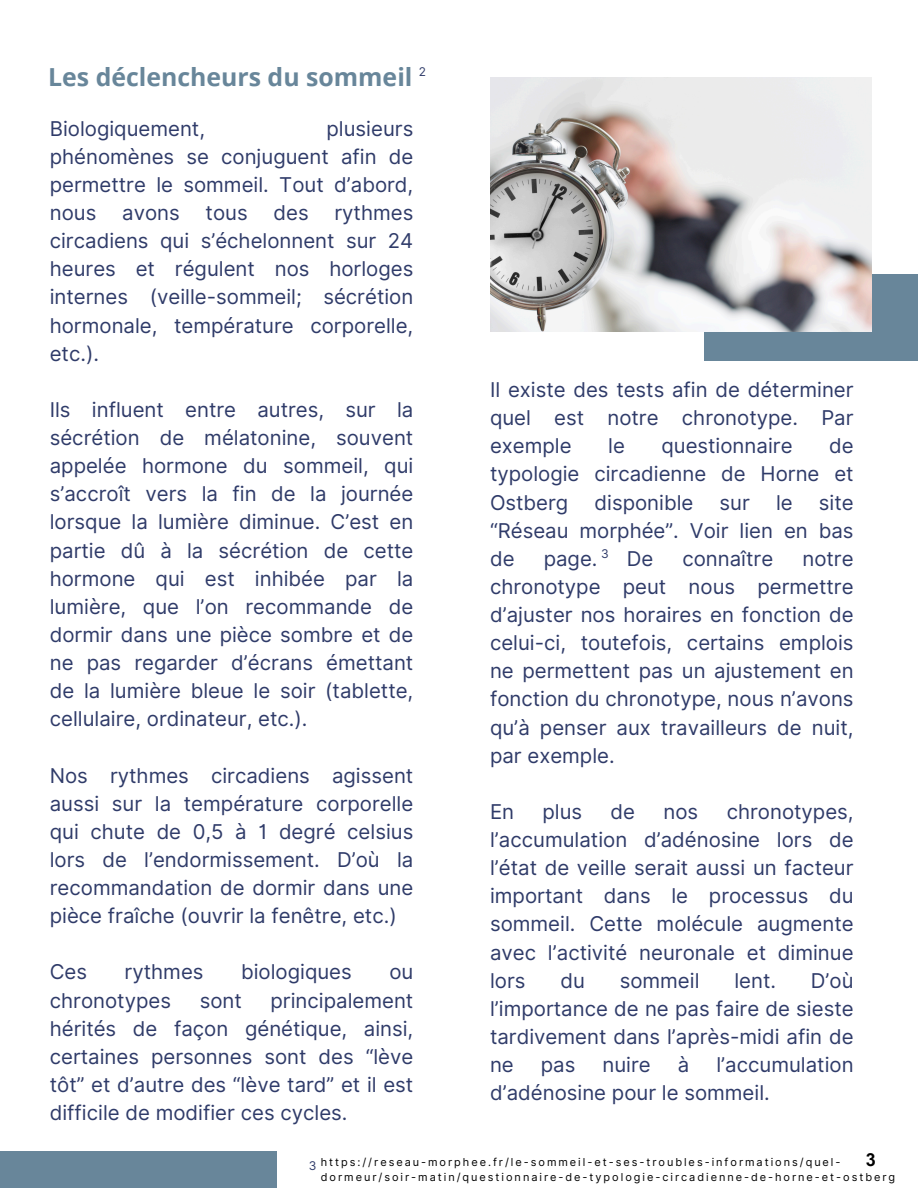
<style>
.page{position:relative;width:918px;height:1188px;background:#fff}
.page>*{position:absolute;margin:0;border:0;box-sizing:border-box;transform-origin:0 0}
.t1{font:700 24.9px "Open Sans";color:#68869a}
.t2{font:20.4px/28.2px "Inter";color:#2f3b69;text-align:justify}
.t3{font:700 18px "Arial MT Pro";color:#000}
.t4{font:12px "Inter";color:#2f3b69}
.t5{font:10.95px/14.5px "Inter";letter-spacing:.18em;color:#000}
</style>
<div class="page">
<div style="left:0;top:1152px;width:277px;height:36px;background:#68869a"></div>
<div style="left:704px;top:274px;width:214px;height:86px;background:#68869a"></div>
<img style="left:490px;top:77px;width:381px;height:255px">
<p class="t1" style="left:48px;top:60px;width:366px">Les déclencheurs du sommeil</p>
<p class="t4" style="left:419px;top:65px;width:9px">2</p>
<h2 class="t2" style="left:50px;top:114px;width:365px;text-indent:277px">plusieurs phénomènes se conjuguent afin de permettre le sommeil. Tout d’abord, nous</h2>
<h2 class="t2" style="left:50px;top:114px;width:157px">Biologiquement,</h2>
<h2 class="t2" style="left:50px;top:199px;width:365px;text-indent:285px">rythmes circadiens qui s’échelonnent sur 24 heures et régulent nos horloges internes (veille-sommeil; sécrétion hormonale, température corporelle, etc.).</h2>
<h2 class="t2" style="left:50px;top:395px;width:365px">Ils influent entre autres, sur la sécrétion de mélatonine, souvent appelée hormone du sommeil, qui s’accroît vers la fin de la journée lorsque la lumière diminue. C’est en partie dû à la sécrétion de cette hormone qui est inhibée par la lumière, que l’on recommande de dormir dans une pièce sombre et de ne pas regarder d’écrans émettant de la lumière bleue le soir (tablette, cellulaire, ordinateur, etc.).</h2>
<h2 class="t2" style="left:50px;top:761px;width:365px">Nos rythmes circadiens agissent aussi sur la température corporelle qui chute de 0,5 à 1 degré celsius lors de l’endormissement. D’où la recommandation de dormir dans une pièce fraîche (ouvrir la fenêtre, etc.)</h2>
<h2 class="t2" style="left:50px;top:958px;width:39px">Ces</h2>
<h2 class="t2" style="left:125px;top:958px;width:80px">rythmes</h2>
<h2 class="t2" style="left:241px;top:958px;width:112px">biologiques</h2>
<h2 class="t2" style="left:389px;top:958px;width:25px">ou</h2>
<h2 class="t2" style="left:50px;top:986px;width:123px">chronotypes</h2>
<h2 class="t2" style="left:200px;top:986px;width:44px">sont</h2>
<h2 class="t2" style="left:122px;top:199px;width:59px">avons</h2>
<h2 class="t2" style="left:206px;top:199px;width:44px">tous</h2>
<h2 class="t2" style="left:273px;top:199px;width:37px">des</h2>
<h2 class="t2" style="left:50px;top:986px;width:365px;text-indent:221px">principalement hérités de façon génétique, ainsi, certaines personnes sont des “lève tôt” et d’autre des “lève tard” et il est difficile de modifier ces cycles.</h2>
<p class="t2" style="left:490px;top:376px;width:365px">Il existe des tests afin de déterminer quel est notre chronotype. Par exemple</p>
<p class="t2" style="left:608px;top:432px;width:18px">le</p>
<p class="t2" style="left:661px;top:432px;width:133px">questionnaire</p>
<p class="t2" style="left:490px;top:432px;width:365px;text-indent:339px">de typologie circadienne de Horne et Ostberg</p>
<p class="t2" style="left:490px;top:488px;width:365px;text-indent:329px">site “Réseau morphée”. Voir lien en bas de</p>
<p class="t2" style="left:595px;top:488px;width:100px">disponible</p>
<p class="t2" style="left:720px;top:488px;width:32px">sur</p>
<p class="t2" style="left:776px;top:488px;width:18px">le</p>
<p class="t4" style="left:601px;top:547px;width:9px">3</p>
<p class="t2" style="left:544px;top:544px;width:55px">page.</p>
<p class="t2" style="left:627px;top:544px;width:28px">De</p>
<p class="t2" style="left:682px;top:544px;width:92px">connaître</p>
<p class="t2" style="left:490px;top:544px;width:365px;text-indent:312px">notre chronotype peut nous permettre d’ajuster nos horaires en fonction de celui-ci, toutefois, certains emplois ne permettent pas un ajustement en fonction du chronotype, nous n’avons qu’à penser aux travailleurs de nuit, par exemple.</p>
<h2 class="t2" style="left:490px;top:797px;width:26px">En</h2>
<h2 class="t2" style="left:543px;top:797px;width:41px">plus</h2>
<h2 class="t2" style="left:611px;top:797px;width:26px">de</h2>
<h2 class="t2" style="left:664px;top:797px;width:36px">nos</h2>
<h2 class="t2" style="left:490px;top:797px;width:365px;text-indent:237px">chronotypes, l’accumulation d’adénosine lors de l’état de veille serait aussi un facteur important dans le processus du sommeil. Cette molécule augmente avec l’activité neuronale et diminue lors</h2>
<h2 class="t2" style="left:490px;top:966px;width:365px;text-indent:321px">D’où l’importance de ne pas faire de sieste tardivement dans l’après-midi afin de ne</h2>
<h2 class="t2" style="left:560px;top:966px;width:26px">du</h2>
<h2 class="t2" style="left:620px;top:966px;width:81px">sommeil</h2>
<h2 class="t2" style="left:734px;top:966px;width:43px">lent.</h2>
<h2 class="t2" style="left:541px;top:1051px;width:36px">pas</h2>
<h2 class="t2" style="left:602px;top:1051px;width:50px">nuire</h2>
<h2 class="t2" style="left:678px;top:1051px;width:13px">à</h2>
<h2 class="t2" style="left:490px;top:1051px;width:365px;text-indent:226px">l’accumulation d’adénosine pour le sommeil.</h2>
<p class="t3" style="left:866px;top:1153px;width:12px">3</p>
<h2 class="t5" style="left:321px;top:1155px;width:576px">https://reseau-morphee.fr/le-sommeil-et-ses-troubles-informations/quel&shy;dormeur/soir-matin/questionnaire-de-typologie-circadienne-de-horne-et-ostberg</h2>
<p class="t4" style="left:309px;top:1158px;width:9px">3</p>
</div>
